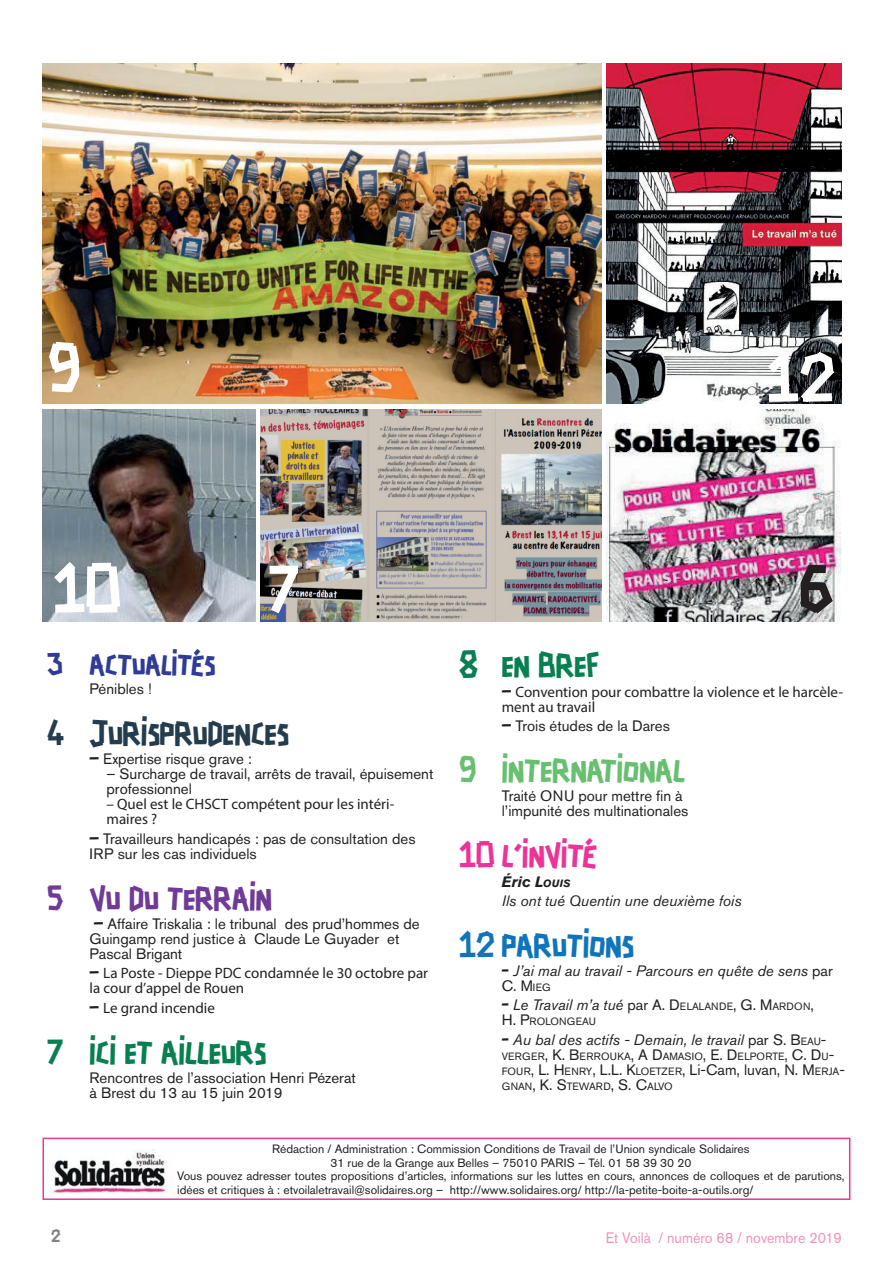
<style>
.page{position:relative;width:893px;height:1263px;background:#fff}
.page>*{position:absolute;margin:0;border:0;box-sizing:border-box;transform-origin:0 0}
.t1{font:57px "Scotchlidaires";color:#fff}
.t2{font:57px "Scotchlidaires";color:#231f20}
.t3{font:30px "Scotchlidaires";color:#087f50}
.t4{font:30px "Scotchlidaires";color:#233c4e}
.t5{font:30px "Scotchlidaires";color:#68bf70}
.t6{font:30px "Scotchlidaires";color:#703a97}
.t7{font:30px "Scotchlidaires";color:#1074bc}
.t8{font:30px "Scotchlidaires";color:#ed3395}
.t9{font:27px "Scotchlidaires";color:#2f3b97}
.t10{font:15px/15px "Akzidenz Grotesk Std";color:#231f20}
.t11{font:15px/15px "Myriad Pro";color:#231f20}
.t12{font:italic 15px/19.2px "Akzidenz Grotesk Std";color:#231f20}
.t13{font:15px "Akzidenz Grotesk Std";color:#f391bc;scale:.95 1}
.t14{font:15px "Scotchlidaires";color:#808285}
.t15{font:12px "Akzidenz Grotesk Std";color:#231f20}
.t16{font:10.5px "Akzidenz Grotesk Std";letter-spacing:.02em;color:#231f20}
.t17{font:10.5px "Akzidenz Grotesk Std";color:#231f20}
.s1{font-family:"Scotchlidaires"}
.s2{font-weight:700}
.s3{font-weight:700;font-size:10.5px}
.s4{font-family:"Scotchlidaires";font-style:normal}
.s5{font-style:normal}
.s6{font-style:normal;font-size:10.5px}
.s7{font-size:15px}
.s8{font-size:10.5px}
.s9{font-style:inherit}
</style>
<div class="page">
<img style="left:43px;top:409px;width:212px;height:213px">
<div style="left:43px;top:1138px;width:807px;height:62px;border:2px solid #ed3395"></div>
<img style="left:52px;top:1149px;width:117px;height:45px">
<img style="left:261px;top:409px;width:340px;height:213px">
<img style="left:43px;top:63px;width:558px;height:341px">
<img style="left:606px;top:409px;width:235px;height:213px">
<img style="left:606px;top:63px;width:235px;height:341px">
<h1 class="t1" style="left:48px;top:331px;width:34px">9</h1>
<h1 class="t1" style="left:767px;top:341px;width:69px">12</h1>
<h1 class="t1" style="left:53px;top:552px;width:69px">10</h1>
<h1 class="t1" style="left:268px;top:552px;width:32px">7</h1>
<h1 class="t2" style="left:799px;top:552px;width:36px">6</h1>
<h3 class="t9" style="left:47px;top:646px;width:170px">3 ACTUALITÉS</h3>
<p class="t10" style="left:90px;top:681px;width:64px">Pénibles !</p>
<h2 class="t4" style="left:47px;top:713px;width:244px">4 JURISPRUDENCES</h2>
<p class="t10" style="left:90px;top:752px;width:164px"><span class="s1">—</span> Expertise risque grave :</p>
<p class="t10" style="left:107px;top:767px;width:328px">– Surcharge de travail, arrêts de travail, épuisement professionnel</p>
<p class="t11" style="left:107px;top:797px;width:289px">– Quel est le CHSCT compétent pour les intéri&shy;maires ?</p>
<p class="t10" style="left:90px;top:831px;width:327px"><span class="s1">—</span> Travailleurs handicapés : pas de consultation des<br>IRP sur les cas individuels</p>
<h2 class="t6" style="left:47px;top:878px;width:227px">5 VU DU TERRAIN</h2>
<p class="t10" style="left:90px;top:916px;width:332px"><span class="s1">—</span> Affaire Triskalia : le tribunal des prud’hommes de<br>Guingamp rend justice à Claude Le Guyader et<br>Pascal Brigant</p>
<p class="t11" style="left:90px;top:965px;width:340px"><span class="s1">—</span> La Poste - Dieppe PDC condamnée le 30 octobre par la cour d’appel de Rouen</p>
<p class="t11" style="left:90px;top:1000px;width:127px"><span class="s1">—</span> Le grand incendie</p>
<h2 class="t3" style="left:47px;top:1032px;width:221px">7 ICI ET AILLEURS</h2>
<p class="t10" style="left:90px;top:1070px;width:268px">Rencontres de l’association Henri Pézerat à Brest du 13 au 15 juin 2019</p>
<h2 class="t3" style="left:459px;top:646px;width:141px">8 EN BREF</h2>
<p class="t11" style="left:502px;top:684px;width:343px"><span class="s1">—</span> Convention pour combattre la violence et le harcèle&shy;ment au travail</p>
<p class="t10" style="left:502px;top:718px;width:170px"><span class="s1">—</span> Trois études de la Dares</p>
<h2 class="t5" style="left:459px;top:750px;width:227px">9 INTERNATIONAL</h2>
<p class="t10" style="left:502px;top:788px;width:188px">Traité ONU pour mettre fin à l’impunité des multinationales</p>
<h2 class="t8" style="left:459px;top:835px;width:140px">10 L’INVITÉ</h2>
<p class="t12" style="left:502px;top:871px;width:241px"><span class="s2">Éric L</span><span class="s3">OUIS<br></span>Ils ont tué Quentin une deuxième fois</p>
<h2 class="t7" style="left:459px;top:925px;width:176px">12 PARUTIONS</h2>
<p class="t12" style="left:502px;top:963px;width:332px;line-height:15px"><span class="s4">–</span> J’ai mal au travail - Parcours en quête de sens <span class="s5">par<br>C. M</span><span class="s6">IEG</span></p>
<p class="t12" style="left:502px;top:995px;width:314px"><span class="s4">–</span> Le Travail m’a tué <span class="s5">par A. D</span><span class="s6">ELALANDE</span><span class="s5">, G. M</span><span class="s6">ARDON</span><span class="s5">,</span></p>
<p class="t16" style="left:502px;top:1015px;width:96px"><span class="s7">H. P</span>ROLONGEAU</p>
<p class="t12" style="left:502px;top:1029px;width:326px"><span class="s4">–</span> Au bal des actifs - Demain, le travail <span class="s5">par S. B</span><span class="s6">EAU</span><span class="s5">-</span></p>
<p class="t16" style="left:502px;top:1050px;width:334px">VERGER<span class="s7">, K. B</span>ERROUKA<span class="s7">, A D</span>AMASIO<span class="s7">, E. D</span>ELPORTE<span class="s7">, C. D</span>U<span class="s7">-</span></p>
<p class="t10" style="left:502px;top:1062px;width:345px"><span class="s8">FOUR</span>, L. H<span class="s8">ENRY</span>, L.L. K<span class="s8">LOETZER</span>, Li-Cam, luvan, N. M<span class="s8">ERJA</span><span class="s9">-</span></p>
<p class="t17" style="left:502px;top:1080px;width:173px">GNAN<span class="s7">, K. S</span>TEWARD<span class="s7">, S. C</span>ALVO</p>
<p class="t15" style="left:272px;top:1142px;width:479px">Rédaction / Administration : Commission Conditions de Travail de l’Union syndicale Solidaires</p>
<p class="t15" style="left:330px;top:1155px;width:363px">31 rue de la Grange aux Belles – 75010 PARIS – Tél. 01 58 39 30 20</p>
<p class="t15" style="left:177px;top:1169px;width:669px">Vous pouvez adresser toutes propositions d’articles, informations sur les luttes en cours, annonces de colloques et de parutions,</p>
<p class="t15" style="left:177px;top:1182px;width:578px">idées et critiques à : etvoilaletravail@solidaires.org – http://www.solidaires.org/ http://la-petite-boite-a-outils.org/</p>
<p class="t14" style="left:51px;top:1226px;width:11px">2</p>
<p class="t13" style="left:606px;top:1228px;width:250px">Et Voilà / numéro 68 / novembre 2019</p>
</div>
